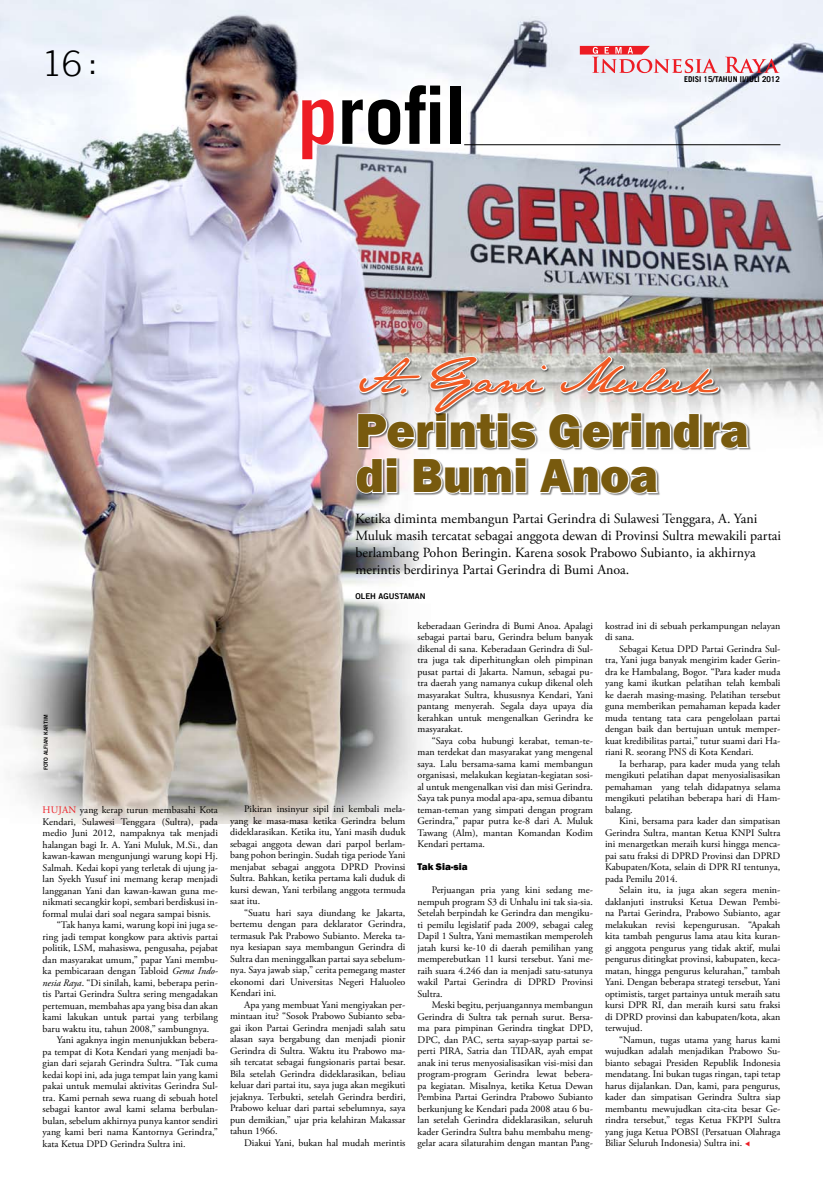
<style>
.page{position:relative;width:823px;height:1191px;background:#fff}
.page>*{position:absolute;margin:0;border:0;box-sizing:border-box;transform-origin:0 0}
.t1{font:700 80px "Trade Gothic LT";color:#000}
.t2{font:800 49px/45px "Franklin Gothic";color:#785a0e}
.t3{font:40px "Jane Austen";color:#f15a22}
.t4{font:300 35px "Trade Gothic LT";color:#000}
.t5{font:14px/17px "Adobe Garamond Pro";color:#000}
.t6{font:10px/11.5px "Adobe Garamond Pro";color:#000;text-align:justify}
.t7{font:800 10px "Franklin Gothic";color:#000}
.t8{font:700 8px "Trade Gothic LT";color:#000}
.t9{font:8px "Trade Gothic LT Bold Two";color:#000}
.t10{font:5.5px "Trade Gothic LT Bold Two";color:#000}
.s1{color:#ed1c24}
.s2{font-style:italic}
</style>
<div class="page">
<img style="left:0;top:0;width:822px;height:823px">
<svg style="left:579px;top:46px;width:200px;height:27px"></svg>
<div style="left:356px;top:412px;width:466px;height:123px;background:#fff"></div>
<svg style="left:354px;top:456px;width:44px;height:38px"></svg>
<svg style="left:414px;top:458px;width:113px;height:37px"></svg>
<svg style="left:540px;top:459px;width:119px;height:36px"></svg>
<div style="left:358px;top:356px;width:464px;height:84px;background:#000;opacity:.5"></div>
<svg style="left:356px;top:355px;width:393px;height:95px"></svg>
<hr style="left:464px;top:145px;width:316px;height:1px;background:#000">
<h3 class="t4" style="left:43px;top:43px;width:56px">16 :</h3>
<h1 class="t1" style="left:297px;top:66px;width:170px"><span class="s1">P</span>ROFIL</h1>
<p class="t8" style="left:683px;top:74px;width:97px">EDISI 15/TAHUN II/JULI 2012</p>
<p class="t10" style="left:43px;top:770px;width:57px;rotate:-90deg">FOTO ALFIAN KARTIM</p>
<p class="t6" style="left:43px;top:804px;width:177px"><span class="s1">Hujan</span> yang kerap turun membasahi Kota</p>
<p class="t6" style="left:43px;top:816px;width:177px">Kendari, Sulawesi Tenggara (Sultra), pada</p>
<p class="t6" style="left:43px;top:827px;width:177px">medio Juni 2012, nampaknya tak menjadi</p>
<p class="t6" style="left:43px;top:839px;width:177px">halangan bagi Ir. A. Yani Muluk, M.Si., dan</p>
<p class="t6" style="left:43px;top:850px;width:177px">kawan-kawan mengunjungi warung kopi Hj.</p>
<p class="t6" style="left:43px;top:862px;width:177px">Salmah. Kedai kopi yang terletak di ujung ja-</p>
<p class="t6" style="left:43px;top:873px;width:177px">lan Syekh Yusuf ini memang kerap menjadi</p>
<p class="t6" style="left:43px;top:885px;width:177px">langganan Yani dan kawan-kawan guna me-</p>
<p class="t6" style="left:43px;top:896px;width:177px">nikmati secangkir kopi, sembari berdiskusi in-</p>
<p class="t6" style="left:43px;top:908px;width:170px">formal mulai dari soal negara sampai bisnis.</p>
<p class="t6" style="left:57px;top:919px;width:163px">“Tak hanya kami, warung kopi ini juga se-</p>
<p class="t6" style="left:43px;top:931px;width:177px">ring jadi tempat kongkow para aktivis partai</p>
<p class="t6" style="left:43px;top:942px;width:177px">politik, LSM, mahasiswa, pengusaha, pejabat</p>
<p class="t6" style="left:43px;top:954px;width:177px">dan masyarakat umum,” papar Yani membu-</p>
<p class="t6" style="left:43px;top:965px;width:177px">ka pembicaraan dengan Tabloid <span class="s2">Gema Indo-</span></p>
<p class="t6" style="left:43px;top:977px;width:177px"><span class="s2">nesia Raya</span>. “Di sinilah, kami, beberapa perin-</p>
<p class="t6" style="left:43px;top:988px;width:177px">tis Partai Gerindra Sultra sering mengadakan</p>
<p class="t6" style="left:43px;top:1000px;width:177px">pertemuan, membahas apa yang bisa dan akan</p>
<p class="t6" style="left:43px;top:1011px;width:177px">kami lakukan untuk partai yang terbilang</p>
<p class="t6" style="left:43px;top:1023px;width:168px">baru waktu itu, tahun 2008,” sambungnya.</p>
<p class="t6" style="left:57px;top:1034px;width:163px">Yani agaknya ingin menunjukkan bebera-</p>
<p class="t6" style="left:43px;top:1046px;width:177px">pa tempat di Kota Kendari yang menjadi ba-</p>
<p class="t6" style="left:43px;top:1057px;width:177px">gian dari sejarah Gerindra Sultra. “Tak cuma</p>
<p class="t6" style="left:43px;top:1069px;width:177px">kedai kopi ini, ada juga tempat lain yang kami</p>
<p class="t6" style="left:43px;top:1080px;width:177px">pakai untuk memulai aktivitas Gerindra Sul-</p>
<p class="t6" style="left:43px;top:1092px;width:177px">tra. Kami pernah sewa ruang di sebuah hotel</p>
<p class="t6" style="left:43px;top:1103px;width:177px">sebagai kantor awal kami selama berbulan-</p>
<p class="t6" style="left:43px;top:1115px;width:177px">bulan, sebelum akhirnya punya kantor sendiri</p>
<p class="t6" style="left:43px;top:1126px;width:177px">yang kami beri nama Kantornya Gerindra,”</p>
<p class="t6" style="left:43px;top:1138px;width:144px">kata Ketua DPD Gerindra Sultra ini.</p>
<h3 class="t3" style="left:355px;top:355px;width:364px">A. Yani Muluk</h3>
<h2 class="t2" style="left:355px;top:408px;width:394px">Perintis Gerindra di Bumi Anoa</h2>
<p class="t5" style="left:355px;top:510px;width:427px">Ketika diminta membangun Partai Gerindra di Sulawesi Tenggara, A. Yani Muluk masih tercatat sebagai anggota dewan di Provinsi Sultra mewakili partai berlambang Pohon Beringin. Karena sosok Prabowo Subianto, ia akhirnya merintis berdirinya Partai Gerindra di Bumi Anoa.</p>
<p class="t9" style="left:355px;top:591px;width:71px">OLEH AG USTAMAN</p>
<p class="t6" style="left:230px;top:803px;width:177px;text-indent:14px">Pikiran insinyur sipil ini kembali mela&shy;yang ke masa-masa ketika Gerindra belum dideklarasikan. Ketika itu, Yani masih duduk sebagai anggota dewan dari parpol berlam&shy;bang pohon beringin. Sudah tiga periode Yani menjabat sebagai anggota DPRD Provinsi Sultra. Bahkan, ketika pertama kali duduk di kursi dewan, Yani terbilang anggota termuda saat itu.</p>
<p class="t6" style="left:230px;top:907px;width:177px;text-indent:14px">“Suatu hari saya diundang ke Jakarta, bertemu dengan para deklarator Gerindra, termasuk Pak Prabowo Subianto. Mereka ta&shy;nya kesiapan saya membangun Gerindra di Sultra dan meninggalkan partai saya sebelum&shy;nya. Saya jawab siap,” cerita pemegang master ekonomi dari Universitas Negeri Haluoleo Kendari ini.</p>
<p class="t6" style="left:230px;top:999px;width:177px;text-indent:14px">Apa yang membuat Yani mengiyakan per&shy;mintaan itu? “Sosok Prabowo Subianto seba&shy;gai ikon Partai Gerindra menjadi salah satu alasan saya bergabung dan menjadi pionir Gerindra di Sultra. Waktu itu Prabowo ma&shy;sih tercatat sebagai fungsionaris partai besar.<br>Bila setelah Gerindra dideklarasikan, beliau keluar dari partai itu, saya juga akan megikuti jejaknya. Terbukti, setelah Gerindra berdiri, Prabowo keluar dari partai sebelumnya, saya pun demikian,” ujar pria kelahiran Makassar tahun 1966.</p>
<p class="t6" style="left:244px;top:1137px;width:163px">Diakui Yani, bukan hal mudah merintis</p>
<p class="t6" style="left:417px;top:620px;width:177px">keberadaan Gerindra di Bumi Anoa. Apalagi sebagai partai baru, Gerindra belum banyak dikenal di sana. Keberadaan Gerindra di Sul&shy;tra juga tak diperhitungkan oleh pimpinan pusat partai di Jakarta. Namun, sebagai pu&shy;tra daerah yang namanya cukup dikenal oleh masyarakat Sultra, khususnya Kendari, Yani pantang menyerah. Segala daya upaya dia kerahkan untuk mengenalkan Gerindra ke masyarakat.</p>
<p class="t6" style="left:417px;top:735px;width:177px;text-indent:14px">“Saya coba hubungi kerabat, teman-te&shy;man terdekat dan masyarakat yang mengenal saya. Lalu bersama-sama kami membangun organisasi, melakukan kegiatan-kegiatan sosi&shy;al untuk mengenalkan visi dan misi Gerindra.<br>Saya tak punya modal apa-apa, semua dibantu teman-teman yang simpati dengan program Gerindra,” papar putra ke-8 dari A. Muluk Tawang (Alm), mantan Komandan Kodim Kendari pertama.</p>
<p class="t7" style="left:417px;top:860px;width:52px">Tak Sia-sia</p>
<p class="t6" style="left:417px;top:884px;width:177px;text-indent:14px">Perjuangan pria yang kini sedang me&shy;nempuh program S3 di Unhalu ini tak sia-sia.<br>Setelah berpindah ke Gerindra dan mengiku&shy;ti pemilu legislatif pada 2009, sebagai caleg Dapil 1 Sultra, Yani memastikan memperoleh jatah kursi ke-10 di daerah pemilihan yang memperebutkan 11 kursi tersebut. Yani me&shy;raih suara 4.246 dan ia menjadi satu-satunya wakil Partai Gerindra di DPRD Provinsi Sultra.</p>
<p class="t6" style="left:417px;top:999px;width:177px;text-indent:14px">Meski begitu, perjuangannya membangun Gerindra di Sultra tak pernah surut. Bersa&shy;ma para pimpinan Gerindra tingkat DPD, DPC, dan PAC, serta sayap-sayap partai se&shy;perti PIRA, Satria dan TIDAR, ayah empat anak ini terus menyosialisasikan visi-misi dan program-program Gerindra lewat bebera&shy;pa kegiatan. Misalnya, ketika Ketua Dewan Pembina Partai Gerindra Prabowo Subianto berkunjung ke Kendari pada 2008 atau 6 bu&shy;lan setelah Gerindra dideklarasikan, seluruh kader Gerindra Sultra bahu membahu meng&shy;gelar acara silaturahim dengan mantan Pang-</p>
<p class="t6" style="left:604px;top:620px;width:177px">kostrad ini di sebuah perkampungan nelayan di sana.</p>
<p class="t6" style="left:604px;top:643px;width:177px;text-indent:14px">Sebagai Ketua DPD Partai Gerindra Sul&shy;tra, Yani juga banyak mengirim kader Gerin&shy;dra ke Hambalang, Bogor. “Para kader muda yang kami ikutkan pelatihan telah kembali ke daerah masing-masing. Pelatihan tersebut guna memberikan pemahaman kepada kader muda tentang tata cara pengelolaan partai dengan baik dan bertujuan untuk memper&shy;kuat kredibilitas partai,” tutur suami dari Ha&shy;riani R. seorang PNS di Kota Kendari.</p>
<p class="t6" style="left:604px;top:758px;width:177px;text-indent:14px">Ia berharap, para kader muda yang telah mengikuti pelatihan dapat menyosialisasikan pemahaman yang telah didapatnya selama mengikuti pelatihan beberapa hari di Ham&shy;balang.</p>
<p class="t6" style="left:604px;top:815px;width:177px;text-indent:14px">Kini, bersama para kader dan simpatisan Gerindra Sultra, mantan Ketua KNPI Sultra ini menargetkan meraih kursi hingga menca&shy;pai satu fraksi di DPRD Provinsi dan DPRD Kabupaten/Kota, selain di DPR RI tentunya, pada Pemilu 2014.</p>
<p class="t6" style="left:604px;top:884px;width:177px;text-indent:14px">Selain itu, ia juga akan segera menin&shy;daklanjuti instruksi Ketua Dewan Pembi&shy;na Partai Gerindra, Prabowo Subianto, agar melakukan revisi kepengurusan. “Apakah kita tambah pengurus lama atau kita kuran&shy;gi anggota pengurus yang tidak aktif, mulai pengurus ditingkat provinsi, kabupaten, keca&shy;matan, hingga pengurus kelurahan,” tambah Yani. Dengan beberapa strategi tersebut, Yani optimistis, target partainya untuk meraih satu kursi DPR RI, dan meraih kursi satu fraksi di DPRD provinsi dan kabupaten/kota, akan terwujud.</p>
<p class="t6" style="left:604px;top:1034px;width:177px;text-indent:14px">“Namun, tugas utama yang harus kami wujudkan adalah menjadikan Prabowo Su&shy;bianto sebagai Presiden Republik Indonesia mendatang. Ini bukan tugas ringan, tapi tetap harus dijalankan. Dan, kami, para pengurus, kader dan simpatisan Gerindra Sultra siap membantu mewujudkan cita-cita besar Ge&shy;rindra tersebut,” tegas Ketua FKPPI Sultra yang juga Ketua POBSI (Persatuan Olahraga Biliar Seluruh Indonesia) Sultra ini. <span class="s1">▼</span></p>
</div>
